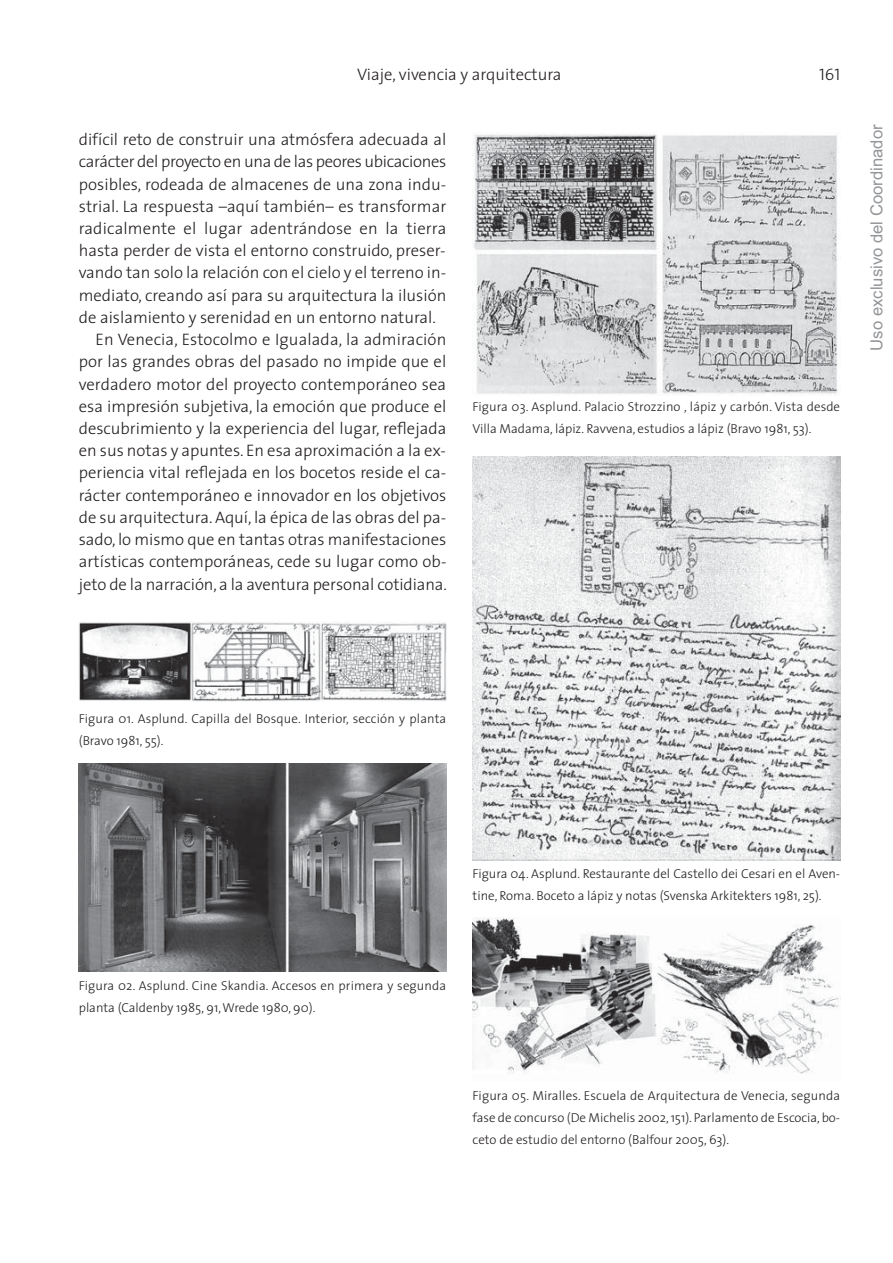
<style>
.page{position:relative;width:893px;height:1263px;background:#fff}
.page>*{position:absolute;margin:0;border:0;box-sizing:border-box;transform-origin:0 0}
.t1{font:300 16.65px "The Sans";color:#231f20}
.t2{font:300 16.65px "The Sans";letter-spacing:-.02em;color:#231f20}
.t3{font:16.65px "Arial";color:#939598}
.t4{font:16.65px "The Sans Light Caps";color:#231f20}
.t5{font:300 12.9px/22.2px "The Sans";color:#231f20}
</style>
<div class="page">
<img style="left:79px;top:622px;width:367px;height:80px">
<img style="left:79px;top:763px;width:367px;height:209px">
<img style="left:472px;top:133px;width:366px;height:262px">
<img style="left:473px;top:456px;width:367px;height:405px">
<img style="left:473px;top:917px;width:367px;height:157px">
<p class="t1" style="left:357px;top:68px;width:206px">Viaje, vivencia y arquitectura</p>
<p class="t4" style="left:819px;top:61px;width:23px">161</p>
<p class="t1" style="left:79px;top:133px;width:369px">difícil reto de construir una atmósfera adecuada al</p>
<p class="t2" style="left:79px;top:155px;width:369px">carácter del proyecto en una de las peores ubicaciones</p>
<p class="t1" style="left:79px;top:177px;width:369px">posibles, rodeada de almacenes de una zona indu-</p>
<p class="t1" style="left:79px;top:200px;width:369px">strial. La respuesta –aquí también– es transformar</p>
<p class="t1" style="left:79px;top:222px;width:369px">radicalmente el lugar adentrándose en la tierra</p>
<p class="t1" style="left:79px;top:244px;width:368px">hasta perder de vista el entorno construido, preser-</p>
<p class="t1" style="left:79px;top:266px;width:369px">vando tan solo la relación con el cielo y el terreno in-</p>
<p class="t1" style="left:79px;top:289px;width:369px">mediato, creando así para su arquitectura la ilusión</p>
<p class="t1" style="left:79px;top:311px;width:359px">de aislamiento y serenidad en un entorno natural.</p>
<p class="t1" style="left:95px;top:333px;width:352px">En Venecia, Estocolmo e Igualada, la admiración</p>
<p class="t1" style="left:79px;top:355px;width:369px">por las grandes obras del pasado no impide que el</p>
<p class="t1" style="left:79px;top:377px;width:369px">verdadero motor del proyecto contemporáneo sea</p>
<p class="t1" style="left:79px;top:400px;width:369px">esa impresión subjetiva, la emoción que produce el</p>
<p class="t1" style="left:79px;top:422px;width:369px">descubrimiento y la experiencia del lugar, reflejada</p>
<p class="t1" style="left:79px;top:444px;width:368px">en sus notas y apuntes. En esa aproximación a la ex-</p>
<p class="t1" style="left:79px;top:466px;width:369px">periencia vital reflejada en los bocetos reside el ca-</p>
<p class="t1" style="left:79px;top:488px;width:369px">rácter contemporáneo e innovador en los objetivos</p>
<p class="t1" style="left:79px;top:511px;width:369px">de su arquitectura. Aquí, la épica de las obras del pa-</p>
<p class="t1" style="left:79px;top:533px;width:369px">sado, lo mismo que en tantas otras manifestaciones</p>
<p class="t1" style="left:79px;top:555px;width:369px">artísticas contemporáneas, cede su lugar como ob-</p>
<p class="t1" style="left:79px;top:577px;width:370px">jeto de la narración, a la aventura personal cotidiana.</p>
<p class="t5" style="left:473px;top:397px;width:369px">Figura 03. Asplund. Palacio Strozzino , lápiz y carbón. Vista desde<br>Villa Madama, lápiz. Ravvena, estudios a lápiz (Bravo 1981, 53).</p>
<p class="t3" style="left:867px;top:351px;width:228px;rotate:-90deg">Uso exclusivo del Coordinador</p>
<p class="t5" style="left:79px;top:709px;width:369px">Figura 01. Asplund. Capilla del Bosque. Interior, sección y planta (Bravo 1981, 55).</p>
<p class="t5" style="left:473px;top:864px;width:369px">Figura 04. Asplund. Restaurante del Castello dei Cesari en el Aven&shy;tine, Roma. Boceto a lápiz y notas (Svenska Arkitekters 1981, 25).</p>
<p class="t5" style="left:79px;top:976px;width:369px">Figura 02. Asplund. Cine Skandia. Accesos en primera y segunda planta (Caldenby 1985, 91, Wrede 1980, 90).</p>
<p class="t5" style="left:473px;top:1086px;width:369px;text-align:justify">Figura 05. Miralles. Escuela de Arquitectura de Venecia, segunda fase de concurso (De Michelis 2002, 151). Parlamento de Escocia, bo&shy;ceto de estudio del entorno (Balfour 2005, 63).</p>
</div>
